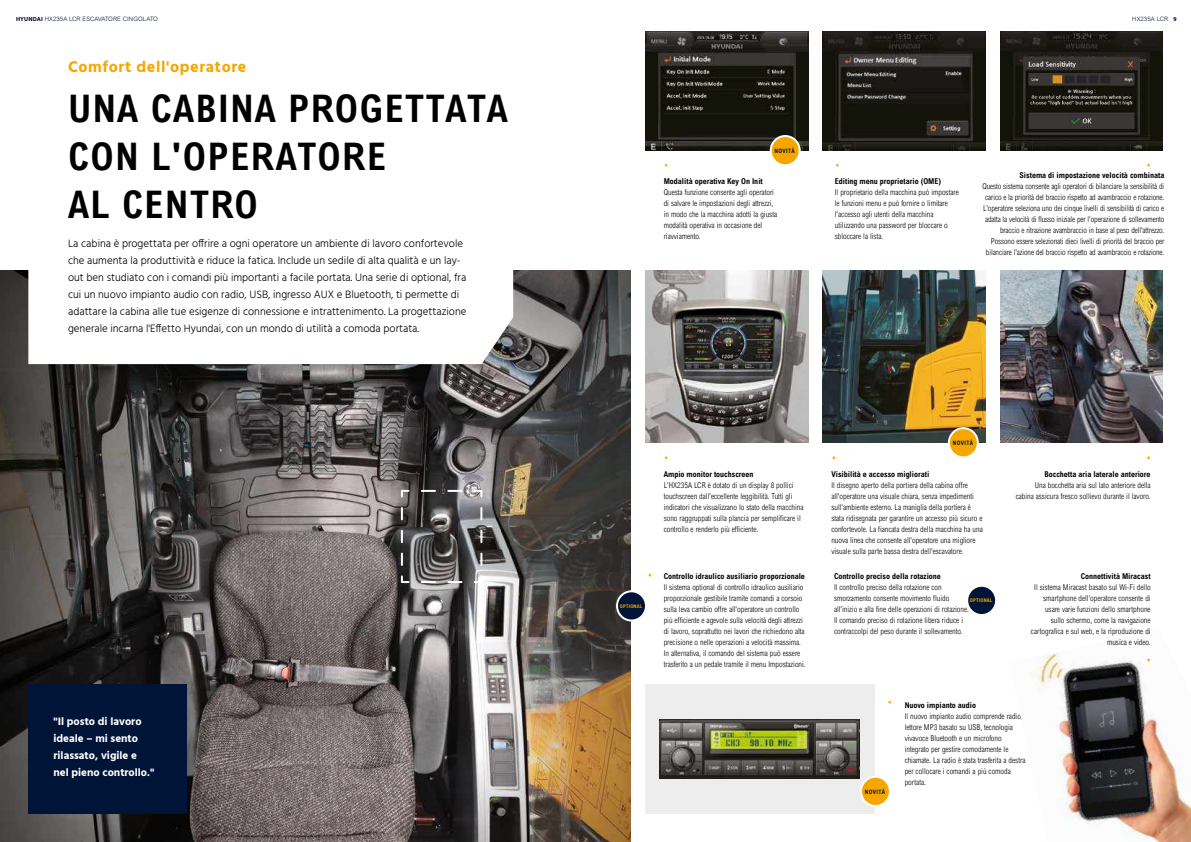
<style>
.page{position:relative;width:1191px;height:842px;background:#fff}
.page>*{position:absolute;margin:0;border:0;box-sizing:border-box;transform-origin:0 0}
.t1{font:700 condensed 38px/48px "Arial";letter-spacing:.04em;color:#000}
.t2{font:700 16px "Hind";letter-spacing:.04em;color:#f7a600}
.t3{font:300 11px/17px "Hind";color:#000}
.t4{font:700 11px/17px "Hind";color:#fff}
.t5{font:300 condensed 8px/11px "Arial";color:#000}
.t6{font:700 condensed 8px "Arial";color:#000}
.t7{font:300 6px "Arial";letter-spacing:.02em;color:#001437}
.t8{font:700 condensed 6px "Arial";letter-spacing:.06em;color:#001437}
.t9{font:700 condensed 5px "Arial";letter-spacing:.04em;color:#f7a600}
.s1{font-family:"Hind";font-weight:700}
</style>
<div class="page">
<img style="left:0;top:270px;width:630px;height:572px">
<svg style="left:28px;top:270px;width:485px;height:94px"></svg>
<img style="left:645px;top:270px;width:163px;height:173px">
<img style="left:1000px;top:270px;width:162px;height:173px">
<div style="left:646px;top:684px;width:229px;height:130px;background:#ededed"></div>
<img style="left:659px;top:719px;width:200px;height:60px">
<div style="left:28px;top:684px;width:158px;height:130px;background:#001437"></div>
<svg style="left:400px;top:489px;width:83px;height:95px;background:#646263"></svg>
<div style="left:617px;top:591px;width:29px;height:29px;background:#001437;border-radius:50%"></div>
<div style="left:616px;top:590px;width:31px;height:31px;border:2px solid #fff;border-radius:50%"></div>
<div style="left:861px;top:777px;width:29px;height:29px;background:#f7a600;border-radius:50%"></div>
<div style="left:860px;top:776px;width:31px;height:31px;border:2px solid #fff;border-radius:50%"></div>
<img style="left:1031px;top:652px;width:160px;height:190px">
<svg style="left:1146px;top:659px;width:4px;height:3px"></svg>
<img style="left:823px;top:270px;width:162px;height:173px">
<img style="left:645px;top:31px;width:163px;height:119px">
<img style="left:823px;top:31px;width:162px;height:119px">
<img style="left:1000px;top:31px;width:162px;height:119px">
<div style="left:949px;top:428px;width:28px;height:29px;background:#f7a600;border-radius:50%"></div>
<div style="left:948px;top:427px;width:30px;height:31px;border:2px solid #fff;border-radius:50%"></div>
<div style="left:770px;top:136px;width:29px;height:29px;background:#f7a600;border-radius:50%"></div>
<div style="left:769px;top:135px;width:31px;height:31px;border:2px solid #fff;border-radius:50%"></div>
<div style="left:967px;top:586px;width:29px;height:29px;background:#001437;border-radius:50%"></div>
<div style="left:966px;top:585px;width:31px;height:31px;border:2px solid #fff;border-radius:50%"></div>
<p class="t7" style="left:16px;top:15px;width:143px"><span class="s1">HYUNDAI</span> HX235A LCR ESCAVATORE CINGOLATO</p>
<p class="t7" style="left:1132px;top:15px;width:46px">HX235A LCR <span class="s1">9</span></p>
<h2 class="t2" style="left:68px;top:57px;width:180px">Comfort dell'operatore</h2>
<h1 class="t1" style="left:68px;top:85px;width:441px">UNA CABINA PROGETTATA<br>CON L'OPERATORE<br>AL CENTRO</h1>
<p class="t3" style="left:68px;top:235px;width:400px">La cabina è progettata per offrire a ogni operatore un ambiente di lavoro confortevole che aumenta la produttività e riduce la fatica. Include un sedile di alta qualità e un lay&shy;out ben studiato con i comandi più importanti a facile portata. Una serie di optional, fra cui un nuovo impianto audio con radio, USB, ingresso AUX e Bluetooth, ti permette di adattare la cabina alle tue esigenze di connessione e intrattenimento. La progettazione generale incarna l'Effetto Hyundai, con un mondo di utilità a comoda portata.</p>
<h3 class="t4" style="left:54px;top:713px;width:102px">"Il posto di lavoro ideale – mi sento rilassato, vigile e nel pieno controllo."</h3>
<p class="t8" style="left:774px;top:147px;width:22px">NOVITÀ</p>
<p class="t6" style="left:663px;top:177px;width:101px">Modalità operativa Key On Init</p>
<p class="t5" style="left:663px;top:187px;width:115px">Questa funzione consente agli operatori di salvare le impostazioni degli attrezzi, in modo che la macchina adotti la giusta modalità operativa in occasione del riavviamento.</p>
<p class="t6" style="left:835px;top:177px;width:108px">Editing menu proprietario (OME)</p>
<p class="t5" style="left:835px;top:187px;width:125px">Il proprietario della macchina può impostare le funzioni menu e può fornire o limitare l'accesso agli utenti della macchina utilizzando una password per bloccare o sbloccare la lista.</p>
<p class="t6" style="left:1019px;top:171px;width:146px">Sistema di impostazione velocità combinata</p>
<p class="t5" style="left:982px;top:181px;width:183px;text-align:right">Questo sistema consente agli operatori di bilanciare la sensibilità di carico e la priorità del braccio rispetto ad avambraccio e rotazione.<br>L'operatore seleziona uno dei cinque livelli di sensibilità di carico e adatta la velocità di flusso iniziale per l'operazione di sollevamento braccio e ritrazione avambraccio in base al peso dell'attrezzo.<br>Possono essere selezionati dieci livelli di priorità del braccio per bilanciare l'azione del braccio rispetto ad avambraccio e rotazione.</p>
<p class="t9" style="left:620px;top:603px;width:24px">OPTIONAL</p>
<p class="t6" style="left:663px;top:469px;width:91px">Ampio monitor touchscreen</p>
<p class="t5" style="left:663px;top:479px;width:141px">L'HX235A LCR è dotato di un display 8 pollici touchscreen dall'eccellente leggibilità. Tutti gli indicatori che visualizzano lo stato della macchina sono raggruppati sulla plancia per semplificare il controllo e renderlo più efficiente.</p>
<p class="t6" style="left:663px;top:571px;width:143px">Controllo idraulico ausiliario proporzionale</p>
<p class="t5" style="left:663px;top:581px;width:143px">Il sistema optional di controllo idraulico ausiliario proporzionale gestibile tramite comandi a corsoio sulla leva cambio offre all'operatore un controllo più efficiente e agevole sulla velocità degli attrezzi di lavoro, soprattutto nei lavori che richiedono alta precisione o nelle operazioni a velocità massima.<br>In alternativa, il comando del sistema può essere trasferito a un pedale tramite il menu Impostazioni.</p>
<p class="t8" style="left:952px;top:439px;width:22px">NOVITÀ</p>
<p class="t6" style="left:831px;top:469px;width:99px">Visibilità e accesso migliorati</p>
<p class="t5" style="left:831px;top:479px;width:153px">Il disegno aperto della portiera della cabina offre all'operatore una visuale chiara, senza impedimenti sull'ambiente esterno. La maniglia della portiera è stata ridisegnata per garantire un accesso più sicuro e confortevole. La fiancata destra della macchina ha una nuova linea che consente all'operatore una migliore visuale sulla parte bassa destra dell'escavatore.</p>
<p class="t6" style="left:834px;top:571px;width:108px">Controllo preciso della rotazione</p>
<p class="t5" style="left:834px;top:581px;width:136px">Il controllo preciso della rotazione con smorzamento consente movimento fluido all'inizio e alla fine delle operazioni di rotazione.<br>Il comando preciso di rotazione libera riduce i contraccolpi del peso durante il sollevamento.</p>
<p class="t9" style="left:970px;top:598px;width:24px">OPTIONAL</p>
<p class="t6" style="left:1044px;top:469px;width:108px">Bocchetta aria laterale anteriore</p>
<p class="t5" style="left:1015px;top:479px;width:136px;text-align:right">Una bocchetta aria sul lato anteriore della cabina assicura fresco sollievo durante il lavoro.</p>
<p class="t6" style="left:1080px;top:572px;width:71px">Connettività Miracast</p>
<p class="t5" style="left:1031px;top:582px;width:121px;text-align:right">Il sistema Miracast basato sul Wi-Fi dello smartphone dell'operatore consente di usare varie funzioni dello smartphone sullo schermo, come la navigazione cartografica e sul web, e la riproduzione di musica e video.</p>
<p class="t8" style="left:864px;top:788px;width:22px">NOVITÀ</p>
<p class="t6" style="left:904px;top:701px;width:73px">Nuovo impianto audio</p>
<p class="t5" style="left:904px;top:711px;width:122px">Il nuovo impianto audio comprende radio, lettore MP3 basato su USB, tecnologia vivavoce Bluetooth e un microfono integrato per gestire comodamente le chiamate. La radio è stata trasferita a destra per collocare i comandi a più comoda portata.</p>
</div>
